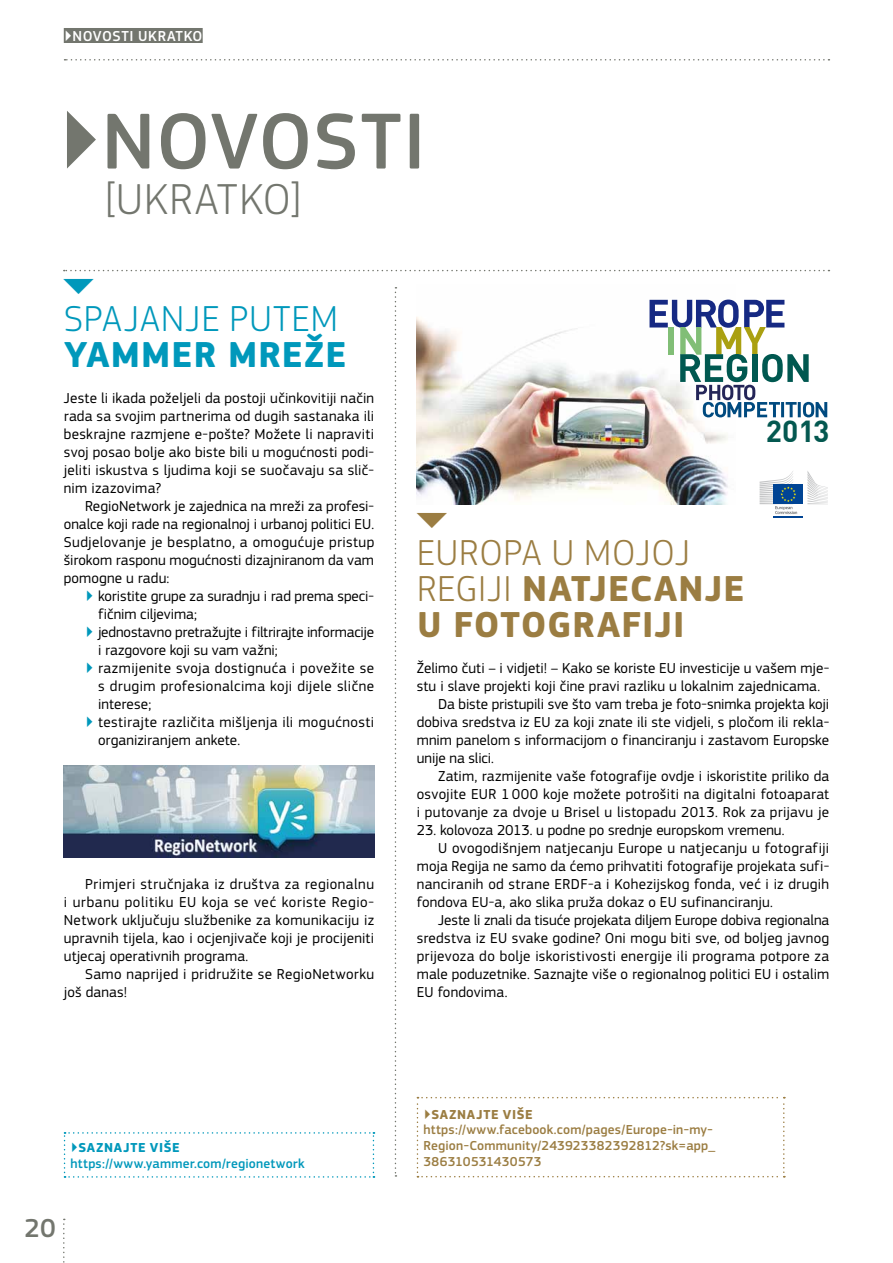
<style>
.page{position:relative;width:893px;height:1263px;background:#fff}
.page>*{position:absolute;margin:0;border:0;box-sizing:border-box;transform-origin:0 0}
.t1{font:500 82.5px "EC Square Sans Pro";color:#73766e}
.t2{font:300 45px "EC Square Sans Pro";color:#73766e}
.t3{font:43.2px "EC Square Sans Pro";color:#0098bb}
.t4{font:43.2px "EC Square Sans Pro";color:#9b7d42}
.t5{font:700 37.5px/36px "EC Square Sans Pro";letter-spacing:.035em;color:#9b7d42}
.t6{font:300 37.5px/36px "EC Square Sans Pro";letter-spacing:.02em;color:#9b7d42}
.t7{font:300 37.5px "EC Square Sans Pro";letter-spacing:.045em;color:#0098bb}
.t8{font:700 37.5px "EC Square Sans Pro";color:#0098bb}
.t9{font:700 30px "DIN Pro";color:#045850}
.t10{font:500 27px "EC Square Sans Pro";color:#73766e}
.t11{font:15px/18px "EC Square Sans Pro";letter-spacing:.01em;color:#000;text-align:justify}
.t12{font:15px "EC Square Sans Pro";letter-spacing:-.01em;color:#000}
.t13{font:15px "EC Square Sans Pro";letter-spacing:.03em;color:#000}
.t14{font:500 15px "EC Square Sans Pro";letter-spacing:.055em;color:#fff}
.t15{font:500 13.5px/15.8px "EC Square Sans Pro";letter-spacing:.01em;color:#9b7d42}
.t16{font:500 13.5px "EC Square Sans Pro";letter-spacing:.01em;color:#0098bb}
.t17{font:700 13.5px "EC Square Sans Pro";letter-spacing:.05em;color:#0098bb}
.t18{font:700 13.5px "EC Square Sans Pro";letter-spacing:.05em;color:#9b7d42}
.s1{color:#0098bb}
</style>
<div class="page">
<img style="left:417px;top:299px;width:315px;height:206px">
<svg style="left:649px;top:300px;width:178px;height:117px"></svg>
<hr style="left:774px;top:516px;width:29px;height:2px;background:#004494">
<svg style="left:807px;top:471px;width:21px;height:33px"></svg>
<div style="left:774px;top:484px;width:29px;height:20px;background:#004494"></div>
<svg style="left:760px;top:471px;width:37px;height:43px"></svg>
<svg style="left:64px;top:1132px;width:310px;height:46px"></svg>
<svg style="left:417px;top:1097px;width:368px;height:80px"></svg>
<svg style="left:395px;top:287px;width:1px;height:890px"></svg>
<svg style="left:64px;top:270px;width:765px;height:1px"></svg>
<img style="left:64px;top:766px;width:310px;height:92px">
<div style="left:64px;top:28px;width:139px;height:15px;background:#73766e"></div>
<svg style="left:63px;top:1219px;width:2px;height:44px"></svg>
<svg style="left:65px;top:59px;width:764px;height:2px"></svg>
<p class="t14" style="left:64px;top:27px;width:140px">▶Novosti ukratko</p>
<h1 class="t1" style="left:56px;top:93px;width:372px">▶ N ovosti</h1>
<h2 class="t2" style="left:107px;top:172px;width:195px">[UKRATKO]</h2>
<h3 class="t3" style="left:103px;top:273px;width:27px;rotate:90deg">▶</h3>
<h3 class="t7" style="left:64px;top:296px;width:117px">SPAJANJE</h3>
<h3 class="t7" style="left:230px;top:296px;width:21px">PUTE</h3>
<h3 class="t7" style="left:311px;top:296px;width:29px">M</h3>
<h3 class="t8" style="left:64px;top:332px;width:74px">YAMMER</h3>
<h3 class="t8" style="left:228px;top:332px;width:24px">MREŽE</h3>
<p class="t11" style="left:64px;top:389px;width:312px">Jeste li ikada poželjeli da postoji učinkovitiji način rada sa svojim partnerima od dugih sastanaka ili beskrajne razmjene e-pošte? Možete li napraviti svoj posao bolje ako biste bili u mogućnosti podi&shy;jeliti iskustva s ljudima koji se suočavaju sa slič&shy;nim izazovima?</p>
<p class="t11" style="left:64px;top:497px;width:312px;text-indent:21px">RegioNetwork je zajednica na mreži za profesi&shy;onalce koji rade na regionalnoj i urbanoj politici EU.<br>Sudjelovanje je besplatno, a omogućuje pristup širokom rasponu mogućnosti dizajniranom da vam pomogne u radu:</p>
<p class="t11" style="left:85px;top:587px;width:291px"><span class="s1">▶</span> koristite grupe za suradnju i rad prema speci-</p>
<p class="t11" style="left:98px;top:605px;width:101px">fičnim ciljevima;</p>
<p class="t12" style="left:85px;top:623px;width:291px"><span class="s1">▶</span> jednostavno pretražujte i filtrirajte informacije</p>
<p class="t12" style="left:98px;top:641px;width:181px">i razgovore koji su vam važni;</p>
<p class="t13" style="left:85px;top:659px;width:291px"><span class="s1">▶</span> razmijenite svoja dostignuća i povežite se</p>
<p class="t11" style="left:98px;top:677px;width:278px">s drugim profesionalcima koji dijele slične</p>
<p class="t11" style="left:98px;top:695px;width:55px">interese;</p>
<p class="t13" style="left:85px;top:713px;width:291px"><span class="s1">▶</span> testirajte različita mišljenja ili mogućnosti</p>
<p class="t11" style="left:98px;top:731px;width:144px">organiziranjem ankete.</p>
<p class="t11" style="left:64px;top:875px;width:312px;text-indent:21px">Primjeri stručnjaka iz društva za regionalnu i urbanu politiku EU koja se već koriste Regio-Network uključuju službenike za komunikaciju iz upravnih tijela, kao i ocjenjivače koji je procijeniti utjecaj operativnih programa.</p>
<p class="t11" style="left:64px;top:965px;width:312px;text-indent:21px">Samo naprijed i pridružite se RegioNetworku još danas!</p>
<h3 class="t4" style="left:456px;top:507px;width:27px;rotate:90deg">▶</h3>
<h3 class="t9" style="left:766px;top:410px;width:65px">2013</h3>
<h3 class="t6" style="left:417px;top:534px;width:268px">EUROPA U MOJ OJ<br>REGIJI</h3>
<h3 class="t5" style="left:522px;top:571px;width:70px">NATJEC</h3>
<h3 class="t5" style="left:417px;top:571px;width:308px;text-indent:237px">ANJE<br>U FOTOGRAFIJI</h3>
<p class="t11" style="left:417px;top:659px;width:414px">Želimo čuti – i vidjeti! – Kako se koriste EU investicije u vašem mje-</p>
<p class="t11" style="left:417px;top:677px;width:405px">stu i slave projekti koji čine pravi razliku u lokalnim zajednicama.</p>
<p class="t11" style="left:438px;top:695px;width:393px">Da biste pristupili sve što vam treba je foto-snimka projekta koji</p>
<p class="t11" style="left:417px;top:713px;width:414px">dobiva sredstva iz EU za koji znate ili ste vidjeli, s pločom ili rekla-</p>
<p class="t11" style="left:417px;top:731px;width:414px">mnim panelom s informacijom o financiranju i zastavom Europske</p>
<p class="t12" style="left:417px;top:749px;width:79px">unije na slici.</p>
<p class="t11" style="left:438px;top:767px;width:393px">Zatim, razmijenite vaše fotografije ovdje i iskoristite priliko da</p>
<p class="t11" style="left:417px;top:785px;width:414px">osvojite EUR 1 000 koje možete potrošiti na digitalni fotoaparat</p>
<p class="t11" style="left:417px;top:803px;width:414px">i putovanje za dvoje u Brisel u listopadu 2013. Rok za prijavu je</p>
<p class="t11" style="left:417px;top:821px;width:369px">23. kolovoza 2013. u podne po srednje europskom vremenu.</p>
<p class="t11" style="left:438px;top:839px;width:393px">U ovogodišnjem natjecanju Europe u natjecanju u fotografiji</p>
<p class="t11" style="left:417px;top:857px;width:414px">moja Regija ne samo da ćemo prihvatiti fotografije projekata sufi-</p>
<p class="t11" style="left:417px;top:875px;width:414px">nanciranih od strane ERDF-a i Kohezijskog fonda, već i iz drugih</p>
<p class="t11" style="left:417px;top:893px;width:358px">fondova EU-a, ako slika pruža dokaz o EU sufinanciranju.</p>
<p class="t11" style="left:438px;top:911px;width:393px">Jeste li znali da tisuće projekata diljem Europe dobiva regionalna</p>
<p class="t11" style="left:417px;top:929px;width:414px">sredstva iz EU svake godine? Oni mogu biti sve, od boljeg javnog</p>
<p class="t11" style="left:417px;top:947px;width:414px">prijevoza do bolje iskoristivosti energije ili programa potpore za</p>
<p class="t11" style="left:417px;top:965px;width:414px">male poduzetnike. Saznajte više o regionalnog politici EU i ostalim</p>
<p class="t11" style="left:417px;top:983px;width:92px">EU fondovima.</p>
<p class="t17" style="left:71px;top:1139px;width:62px">▶SAZNAJTE</p>
<p class="t17" style="left:150px;top:1139px;width:23px">VIŠE</p>
<p class="t16" style="left:71px;top:1155px;width:236px">https://www.yammer.com/regionetwork</p>
<h3 class="t10" style="left:25px;top:1212px;width:32px">20</h3>
<p class="t18" style="left:423px;top:1106px;width:62px">▶SAZNAJTE</p>
<p class="t18" style="left:503px;top:1106px;width:23px">VIŠE</p>
<p class="t15" style="left:423px;top:1122px;width:293px">https://www.facebook.com/pages/Europe-in-my-<br>Region-Community/243923382392812?sk=app_<br>386310531430573</p>
</div>
